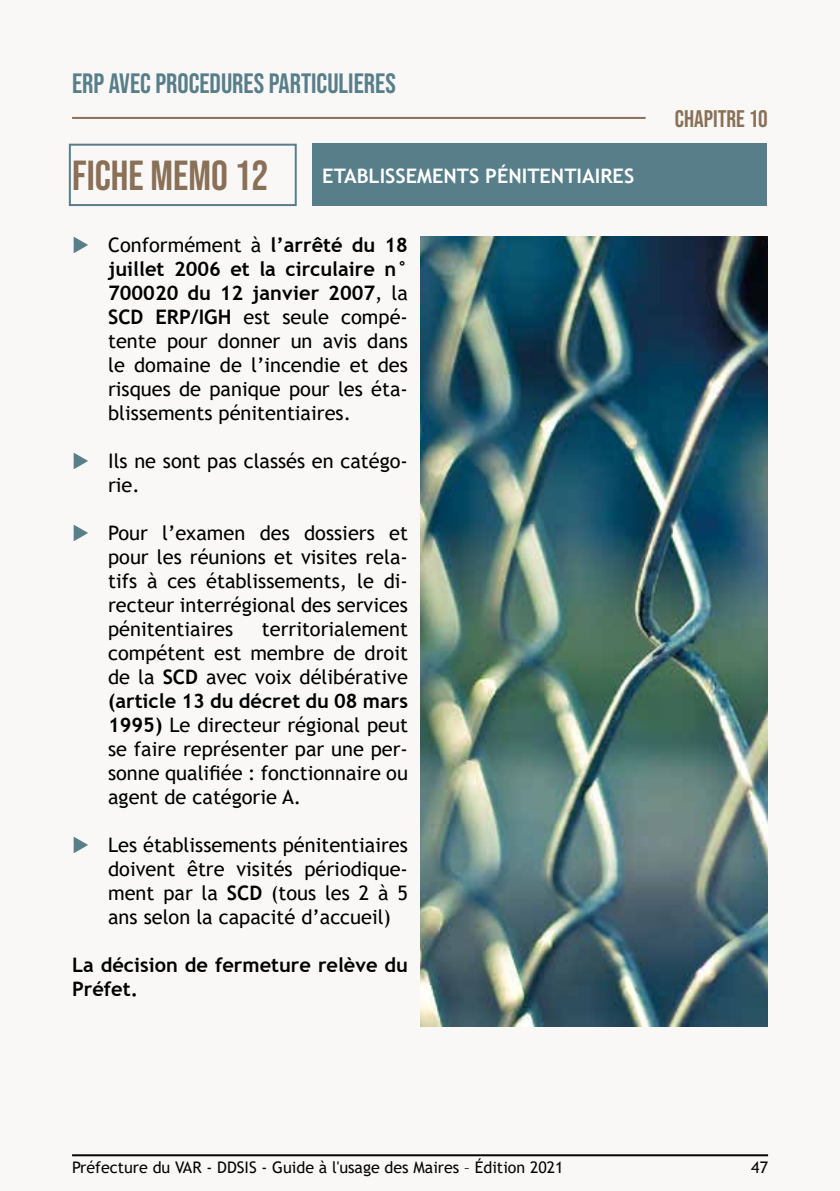
<style>
.page{position:relative;width:840px;height:1191px;background:#fff}
.page>*{position:absolute;margin:0;border:0;box-sizing:border-box;transform-origin:0 0}
.t1{font:42px "Bebas Neue";color:#897057}
.t2{font:28px "Bebas Neue";color:#587e8a}
.t3{font:24px "Bebas Neue";color:#897057}
.t4{font:20px/24px "Trebuchet MS";color:#000;text-align:justify}
.t5{font:700 20px/24px "Trebuchet MS";color:#000}
.t6{font:700 20px "Trebuchet MS";color:#fff}
.t7{font:16px "Trebuchet MS";color:#000}
.s1{font-weight:700}
</style>
<div class="page">
<div style="left:0;top:0;width:839px;height:1191px;background:#f9f8f7"></div>
<div style="left:69px;top:144px;width:227px;height:62px;border:2px solid #587e8a"></div>
<hr style="left:72px;top:117px;width:573px;height:2px;background:#897057">
<img style="left:420px;top:237px;width:347px;height:789px">
<div style="left:312px;top:144px;width:454px;height:62px;background:#587e8a"></div>
<h2 class="t2" style="left:72px;top:67px;width:325px">ERP AVEC PROCEDURES PARTICULIERES</h2>
<h1 class="t1" style="left:72px;top:152px;width:197px">FICHE MEMO 12</h1>
<p class="t6" style="left:322px;top:164px;width:313px">ETABLISSEMENTS PÉNITENTIAIRES</p>
<p class="t4" style="left:108px;top:232px;width:301px">Conformément à <span class="s1">l’arrêté du 18 juillet 2006 et la circulaire n° 700020 du 12 janvier 2007</span>, la <span class="s1">SCD ERP/IGH</span> est seule compé&shy;tente pour donner un avis dans le domaine de l’incendie et des risques de panique pour les éta&shy;blissements pénitentiaires.</p>
<p class="t4" style="left:108px;top:448px;width:301px">Ils ne sont pas classés en catégo&shy;rie.</p>
<p class="t4" style="left:108px;top:520px;width:301px">Pour l’examen des dossiers et pour les réunions et visites rela&shy;tifs à ces établissements, le di&shy;recteur interrégional des services pénitentiaires</p>
<p class="t4" style="left:108px;top:616px;width:301px;text-indent:154px">territorialement compétent est membre de droit de la <span class="s1">SCD</span> avec voix délibérative <span class="s1">(article 13 du décret du 08 mars 1995)</span> Le directeur régional peut se faire représenter par une per&shy;sonne qualifiée : fonctionnaire ou agent de catégorie A.</p>
<p class="t4" style="left:108px;top:832px;width:301px">Les établissements pénitentiaires doivent être visités périodique&shy;ment par la <span class="s1">SCD</span> (tous les 2 à 5 ans selon la capacité d’accueil)</p>
<p class="t5" style="left:72px;top:952px;width:337px">La décision de fermeture relève du<br>Préfet.</p>
<p class="t3" style="left:674px;top:105px;width:94px">CHAPITRE 10</p>
<p class="t7" style="left:72px;top:1157px;width:493px">Préfecture du VAR - DDSIS - Guide à l'usage des Maires – Édition 2021</p>
<p class="t7" style="left:750px;top:1157px;width:18px">47</p>
</div>
